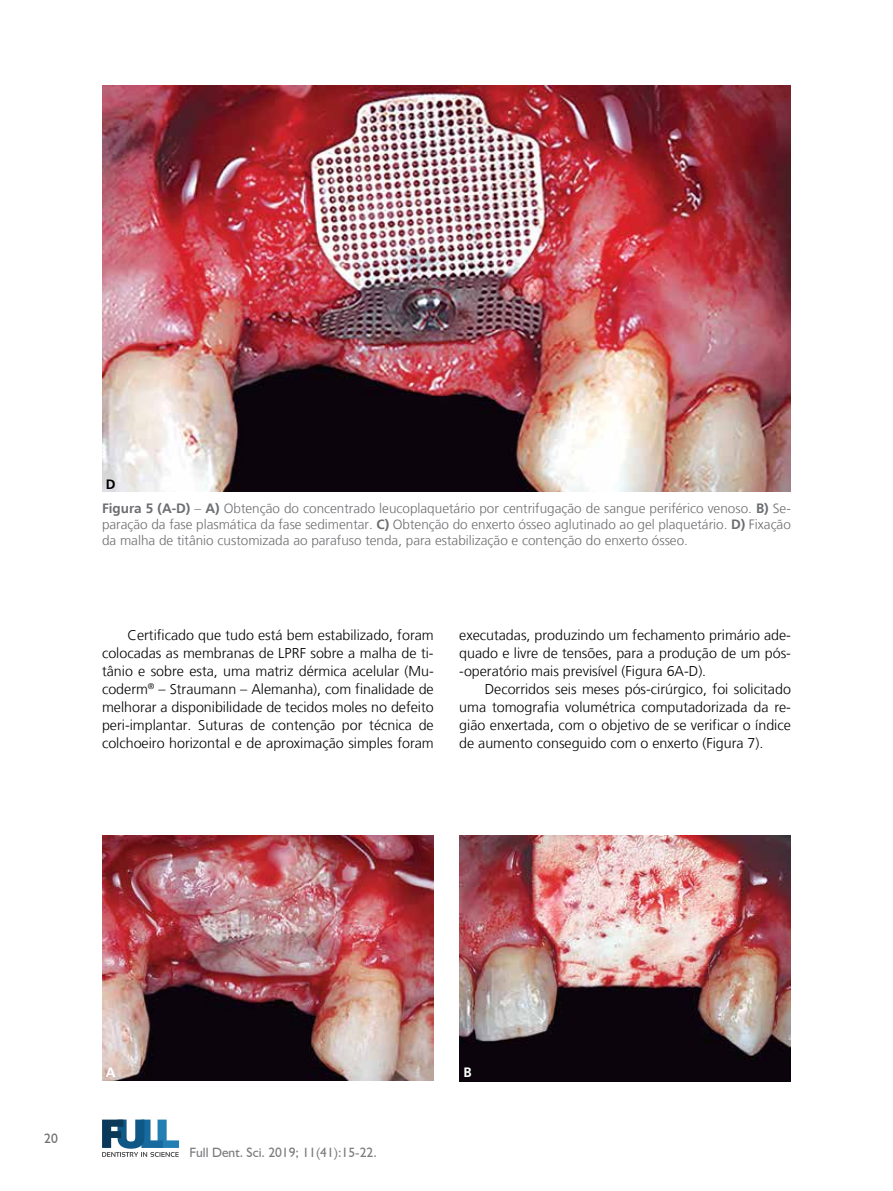
<style>
.page{position:relative;width:893px;height:1191px;background:#fff}
.page>*{position:absolute;margin:0;border:0;box-sizing:border-box;transform-origin:0 0}
.t1{font:300 14.25px/18px "Frutiger LT";color:#000;text-align:justify}
.t2{font:300 13.5px/16.2px "Frutiger LT";color:#6d6e71;text-align:justify}
.t3{font:13.5px "Humanist 521 BT";color:#7b7c7f}
.t4{font:13.5px "Humanist 521 BT";color:#6d6e71}
.t5{font:700 13.5px "Frutiger LT";color:#fff}
.t6{font:700 13.5px "Frutiger LT";color:#000}
.s1{font-weight:700}
</style>
<div class="page">
<svg style="left:102px;top:1119px;width:77px;height:37px"></svg>
<img style="left:102px;top:85px;width:689px;height:407px">
<img style="left:102px;top:836px;width:332px;height:244px">
<img style="left:459px;top:836px;width:332px;height:245px">
<p class="t6" style="left:106px;top:476px;width:11px">D</p>
<p class="t2" style="left:102px;top:500px;width:690px"><span class="s1">Figura 5 (A-D)</span> – <span class="s1">A)</span> Obtenção do concentrado leucoplaquetário por centrifugação de sangue periférico venoso. <span class="s1">B)</span> Se&shy;paração da fase plasmática da fase sedimentar. <span class="s1">C)</span> Obtenção do enxerto ósseo aglutinado ao gel plaquetário. <span class="s1">D)</span> Fixação da malha de titânio customizada ao parafuso tenda, para estabilização e contenção do enxerto ósseo.</p>
<p class="t1" style="left:102px;top:626px;width:333px;text-indent:26px">Certificado que tudo está bem estabilizado, foram colocadas as membranas de LPRF sobre a malha de ti&shy;tânio e sobre esta, uma matriz dérmica acelular (Mu&shy;coderm<sup>®</sup> – Straumann – Alemanha), com finalidade de melhorar a disponibilidade de tecidos moles no defeito peri-implantar. Suturas de contenção por técnica de colchoeiro horizontal e de aproximação simples foram</p>
<p class="t1" style="left:459px;top:626px;width:333px">executadas, produzindo um fechamento primário ade&shy;quado e livre de tensões, para a produção de um pós--operatório mais previsível (Figura 6A-D).</p>
<p class="t1" style="left:459px;top:680px;width:333px;text-indent:26px">Decorridos seis meses pós-cirúrgico, foi solicitado uma tomografia volumétrica computadorizada da re&shy;gião enxertada, com o objetivo de se verificar o índice de aumento conseguido com o enxerto (Figura 7).</p>
<p class="t4" style="left:44px;top:1130px;width:15px">20</p>
<p class="t5" style="left:106px;top:1064px;width:11px">A</p>
<p class="t5" style="left:464px;top:1064px;width:10px">B</p>
<p class="t3" style="left:190px;top:1144px;width:189px">Full Dent. Sci. 2019; 11(41):15-22.</p>
</div>
